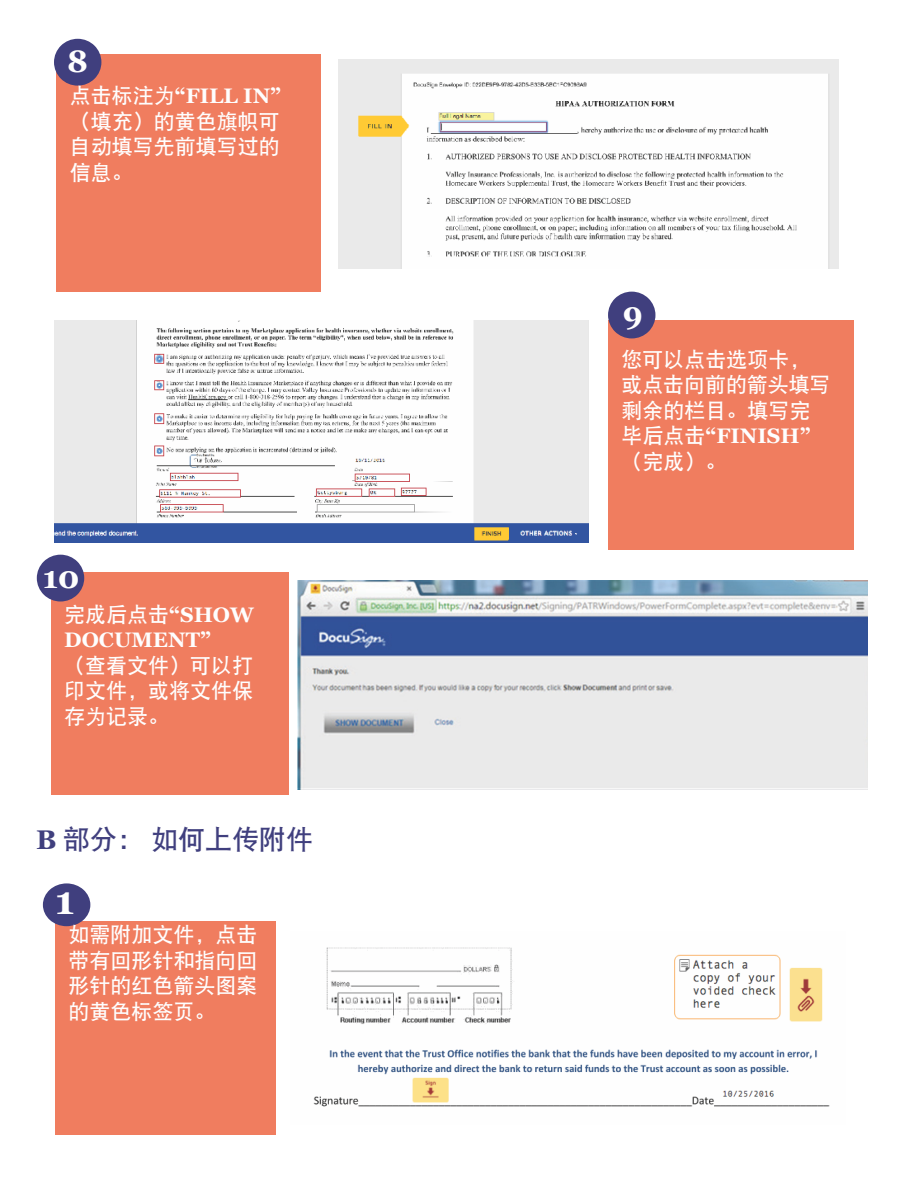
<style>
.page{position:relative;width:918px;height:1188px;background:#fff}
.page>*{position:absolute;margin:0;border:0;box-sizing:border-box;transform-origin:0 0}
.Paragraph_Style1{font:700 39.6px "Georgia";color:#fefefe}
.Paragraph_Style1-2{font:700 31.05px "Georgia";color:#fefefe}
.Paragraph_Style1-3{font:27px "DFP Hei W7";color:#403f7e}
.Paragraph_Style1-4{font:21px/25.5px "DFP Hei W7";color:#fefefe;text-align:justify}
.Paragraph_Style2{font:21px/25.5px "DFP Hei W7";color:#fefefe}
.Paragraph_Style5{font:21px/25.5px "DFP Hei W7";color:#fefefe}
.s1{font-family:"Georgia";font-weight:700}
</style>
<div class="page">
<div style="left:56px;top:54px;width:265px;height:238px;background:#f07d5f"></div>
<svg style="left:54px;top:39px;width:47px;height:47px"></svg>
<div style="left:608px;top:320px;width:246px;height:230px;background:#f07d5f"></div>
<svg style="left:608px;top:292px;width:47px;height:46px"></svg>
<div style="left:51px;top:572px;width:238px;height:223px;background:#f07d5f"></div>
<svg style="left:37px;top:555px;width:47px;height:47px"></svg>
<div style="left:55px;top:921px;width:220px;height:214px;background:#f07d5f"></div>
<svg style="left:43px;top:883px;width:47px;height:43px"></svg>
<img style="left:338px;top:60px;width:500px;height:209px">
<img style="left:54px;top:320px;width:534px;height:222px">
<img style="left:297px;top:580px;width:571px;height:209px">
<img style="left:313px;top:947px;width:517px;height:160px">
<p class="Paragraph_Style1-2" style="left:67px;top:38px;width:22px">8</p>
<p class="Paragraph_Style1-4" style="left:70px;top:83px;width:213px">点击标注为<span class="s1">“FILL IN”</span>（填充）的黄色旗帜可自动填写先前填写过的信息。</p>
<p class="Paragraph_Style1-2" style="left:43px;top:554px;width:38px">10</p>
<p class="Paragraph_Style5" style="left:64px;top:601px;width:191px">完成后点击<span class="s1">“SHOW<br>DOCUMENT”<br></span>（查看文件）可以打印文件，或将文件保存为记录。</p>
<p class="Paragraph_Style1-3" style="left:36px;top:825px;width:279px"><span class="s1">B</span> 部分：如何上传附件</p>
<p class="Paragraph_Style1" style="left:55px;top:870px;width:21px">1</p>
<p class="Paragraph_Style1-4" style="left:68px;top:922px;width:190px">如需附加文件，点击带有回形针和指向回形针的红色箭头图案的黄色标签页。</p>
<p class="Paragraph_Style1-2" style="left:623px;top:290px;width:22px">9</p>
<p class="Paragraph_Style2" style="left:622px;top:346px;width:211px">您可以点击选项卡，或点击向前的箭头填写剩余的栏目。填写完毕后点击<span class="s1">“FINISH”</span>（完成）。</p>
</div>
